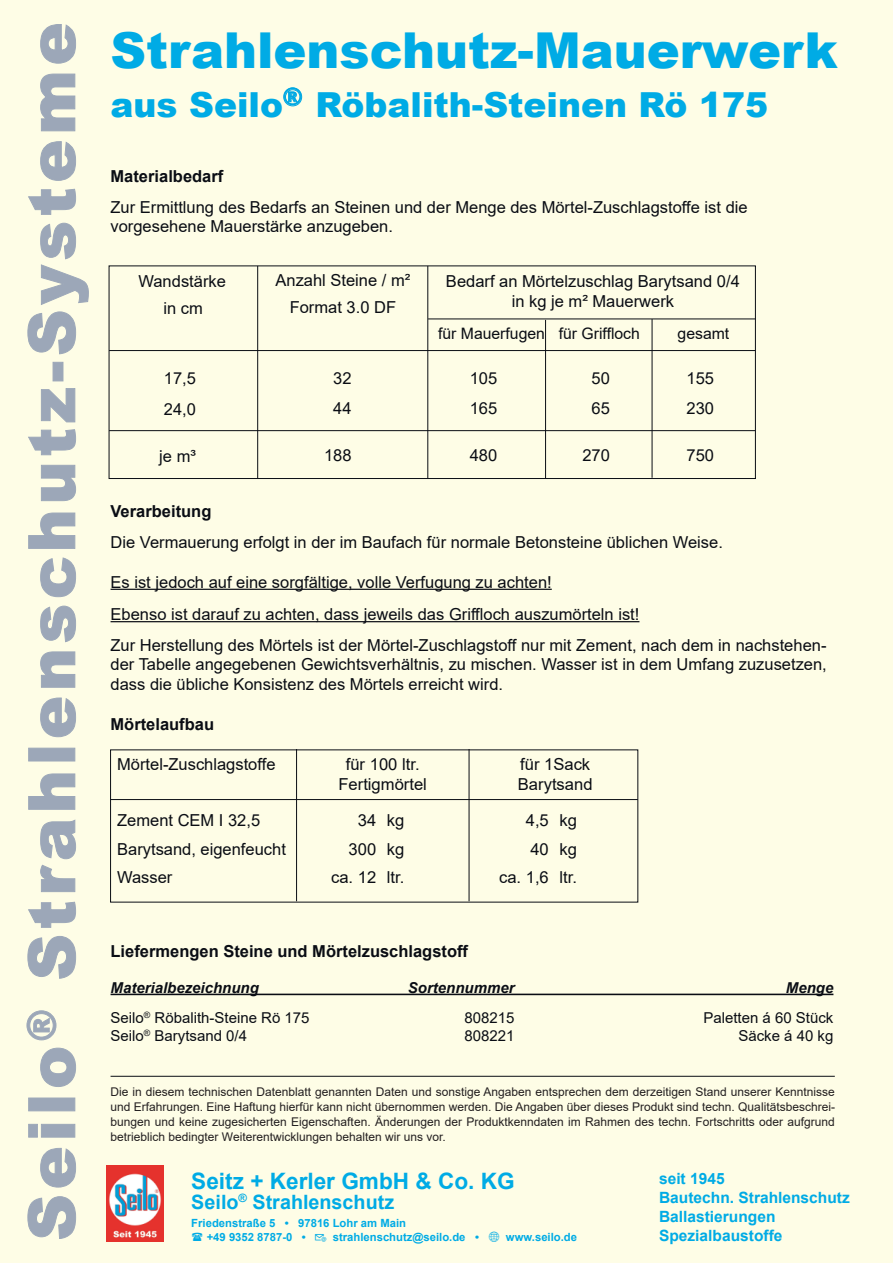
<style>
.page{position:relative;width:893px;height:1263px;background:#fefde6}
.page>*{position:absolute;margin:0;border:0;box-sizing:border-box;transform-origin:0 0}
.t1{font:900 49.5px "Arial";color:#00abe5}
.t2{font:900 34.5px "Arial";color:#00abe5}
.t3{font:700 22.65px "Arial";color:#00abe5}
.t4{font:700 19.8px "Arial";color:#00abe5}
.t5{font:16.5px/19.8px "Arial";color:#0a0d14}
.t6{font:700 16.5px "Arial";color:#0a0d14}
.t7{font:15.75px "Arial";color:#0a0d14}
.t8{font:700 15.6px/19px "Arial";color:#00abe5}
.t9{font:15px "Arial";color:#0a0d14}
.t10{font:italic 700 15px "Arial";color:#0a0d14}
.t11{font:12px/15px "Arial";color:#231f20;text-align:justify}
.t12{font:700 11.25px/14.1px "Arial";color:#00abe5}
</style>
<div class="page">
<div style="left:109px;top:265px;width:647px;height:214px;border:1px solid #0a0d14"></div>
<hr style="left:109px;top:350px;width:646px;height:1px;background:#0a0d14">
<hr style="left:257px;top:266px;width:1px;height:212px;background:#0a0d14">
<hr style="left:427px;top:266px;width:1px;height:212px;background:#0a0d14">
<hr style="left:545px;top:320px;width:1px;height:158px;background:#0a0d14">
<hr style="left:428px;top:319px;width:327px;height:1px;background:#0a0d14">
<hr style="left:109px;top:430px;width:646px;height:1px;background:#0a0d14">
<hr style="left:111px;top:589px;width:441px;height:1px;background:#0a0d14">
<hr style="left:111px;top:621px;width:528px;height:1px;background:#0a0d14">
<hr style="left:111px;top:993px;width:722px;height:2px;background:#0a0d14">
<svg style="left:28px;top:1196px;width:48px;height:43px"></svg>
<svg style="left:40px;top:1148px;width:36px;height:39px"></svg>
<svg style="left:28px;top:1124px;width:47px;height:13px"></svg>
<div style="left:28px;top:1098px;width:47px;height:13px;background:#9ca7b8"></div>
<svg style="left:40px;top:1048px;width:36px;height:39px"></svg>
<svg style="left:27px;top:1010px;width:29px;height:30px"></svg>
<svg style="left:28px;top:936px;width:48px;height:43px"></svg>
<svg style="left:28px;top:902px;width:48px;height:26px"></svg>
<svg style="left:40px;top:865px;width:35px;height:27px"></svg>
<svg style="left:40px;top:820px;width:36px;height:39px"></svg>
<svg style="left:28px;top:773px;width:47px;height:37px"></svg>
<div style="left:28px;top:748px;width:47px;height:13px;background:#9ca7b8"></div>
<svg style="left:40px;top:698px;width:36px;height:39px"></svg>
<svg style="left:40px;top:651px;width:35px;height:37px"></svg>
<svg style="left:40px;top:606px;width:36px;height:36px"></svg>
<svg style="left:40px;top:557px;width:36px;height:40px"></svg>
<svg style="left:28px;top:513px;width:47px;height:36px"></svg>
<svg style="left:41px;top:465px;width:35px;height:36px"></svg>
<svg style="left:28px;top:429px;width:48px;height:26px"></svg>
<svg style="left:41px;top:388px;width:34px;height:34px"></svg>
<div style="left:53px;top:362px;width:10px;height:19px;background:#9ca7b8"></div>
<svg style="left:28px;top:312px;width:48px;height:42px"></svg>
<svg style="left:40px;top:223px;width:49px;height:82px"></svg>
<svg style="left:28px;top:189px;width:48px;height:26px"></svg>
<svg style="left:40px;top:141px;width:36px;height:40px"></svg>
<svg style="left:40px;top:74px;width:35px;height:57px"></svg>
<svg style="left:40px;top:24px;width:36px;height:40px"></svg>
<svg style="left:283px;top:88px;width:19px;height:18px"></svg>
<hr style="left:652px;top:319px;width:1px;height:159px;background:#0a0d14">
<hr style="left:111px;top:799px;width:527px;height:1px;background:#0a0d14">
<hr style="left:296px;top:749px;width:1px;height:152px;background:#0a0d14">
<hr style="left:469px;top:749px;width:1px;height:152px;background:#0a0d14">
<hr style="left:111px;top:1076px;width:724px;height:1px;background:#0a0d14">
<img style="left:106px;top:1165px;width:58px;height:76px">
<h1 class="t1" style="left:111px;top:14px;width:729px">Strahlenschutz-Mauerwerk</h1>
<h2 class="t2" style="left:111px;top:80px;width:659px">aus Seilo<sup>®</sup> Röbalith-Steinen Rö 175</h2>
<p class="t6" style="left:111px;top:164px;width:114px">Materialbedarf</p>
<p class="t5" style="left:111px;top:197px;width:639px">Zur Ermittlung des Bedarfs an Steinen und der Menge des Mörtel-Zuschlagstoffe ist die vorgesehene Mauerstärke anzugeben.</p>
<p class="t5" style="left:139px;top:267px;width:89px;line-height:27px;text-align:center">Wandstärke in cm</p>
<p class="t5" style="left:275px;top:267px;width:136px;line-height:27px;text-align:center">Anzahl Steine / m²<br>Format 3.0 DF</p>
<p class="t5" style="left:446px;top:271px;width:295px;text-align:center">Bedarf an Mörtelzuschlag Barytsand 0/4 in kg je m² Mauerwerk</p>
<p class="t7" style="left:438px;top:323px;width:203px">für Mauerfugen für Griffloch</p>
<p class="t7" style="left:678px;top:323px;width:53px">gesamt</p>
<p class="t5" style="left:470px;top:368px;width:29px">105</p>
<p class="t5" style="left:592px;top:368px;width:20px">50</p>
<p class="t5" style="left:687px;top:368px;width:29px">155</p>
<p class="t5" style="left:470px;top:398px;width:29px">165</p>
<p class="t5" style="left:592px;top:398px;width:20px">65</p>
<p class="t5" style="left:687px;top:398px;width:29px">230</p>
<p class="t5" style="left:470px;top:445px;width:29px">480</p>
<p class="t5" style="left:582px;top:445px;width:29px">270</p>
<p class="t5" style="left:686px;top:445px;width:29px">750</p>
<p class="t5" style="left:333px;top:362px;width:20px;line-height:30.6px">32<br>44</p>
<p class="t5" style="left:324px;top:445px;width:29px">188</p>
<p class="t5" style="left:164px;top:363px;width:34px;line-height:30.6px">17,5<br>24,0</p>
<p class="t5" style="left:159px;top:446px;width:38px">je m³</p>
<p class="t6" style="left:111px;top:500px;width:102px">Verarbeitung</p>
<p class="t5" style="left:111px;top:532px;width:614px">Die Vermauerung erfolgt in der im Baufach für normale Betonsteine üblichen Weise.</p>
<p class="t5" style="left:111px;top:565px;width:530px;line-height:32.4px">Es ist jedoch auf eine sorgfältige, volle Verfugung zu achten!<br>Ebenso ist darauf zu achten, dass jeweils das Griffloch auszumörteln ist!</p>
<p class="t5" style="left:111px;top:635px;width:718px;text-align:justify">Zur Herstellung des Mörtels ist der Mörtel-Zuschlagstoff nur mit Zement, nach dem in nachstehen&shy;der Tabelle angegebenen Gewichtsverhältnis, zu mischen. Wasser ist in dem Umfang zuzusetzen, dass die übliche Konsistenz des Mörtels erreicht wird.</p>
<p class="t6" style="left:111px;top:712px;width:105px">Mörtelaufbau</p>
<p class="t5" style="left:117px;top:754px;width:160px">Mörtel-Zuschlagstoffe</p>
<p class="t5" style="left:117px;top:805px;width:170px;line-height:28.8px">Zement CEM I 32,5<br>Barytsand, eigenfeucht<br>Wasser</p>
<p class="t5" style="left:338px;top:754px;width:90px;text-align:center">für 100 ltr.<br>Fertigmörtel</p>
<p class="t5" style="left:331px;top:805px;width:75px;line-height:28.8px;text-align:right">34 kg<br>300 kg ca. 12 ltr.</p>
<p class="t5" style="left:518px;top:754px;width:76px">für 1Sack<br>Barytsand</p>
<p class="t5" style="left:499px;top:805px;width:79px;line-height:28.8px;text-align:right">4,5 kg<br>40 kg<br>ca. 1,6 ltr.</p>
<p class="t6" style="left:111px;top:939px;width:359px">Liefermengen Steine und Mörtelzuschlagstoff</p>
<p class="t10" style="left:111px;top:977px;width:150px">Materialbezeichnung</p>
<p class="t10" style="left:408px;top:977px;width:108px">Sortennummer</p>
<p class="t10" style="left:786px;top:977px;width:49px">Menge</p>
<p class="t9" style="left:111px;top:1008px;width:201px">Seilo<sup>®</sup> Röbalith-Steine Rö 175</p>
<p class="t9" style="left:464px;top:1008px;width:52px">808215</p>
<p class="t9" style="left:703px;top:1008px;width:132px">Paletten á 60 Stück</p>
<p class="t9" style="left:111px;top:1026px;width:138px">Seilo<sup>®</sup> Barytsand 0/4</p>
<p class="t9" style="left:464px;top:1026px;width:52px">808221</p>
<p class="t9" style="left:738px;top:1026px;width:97px">Säcke á 40 kg</p>
<p class="t11" style="left:111px;top:1084px;width:726px">Die in diesem technischen Datenblatt genannten Daten und sonstige Angaben entsprechen dem derzeitigen Stand unserer Kenntnisse und Erfahrungen. Eine Haftung hierfür kann nicht übernommen werden. Die Angaben über dieses Produkt sind techn. Qualitätsbeschrei&shy;bungen und keine zugesicherten Eigenschaften. Änderungen der Produktkenndaten im Rahmen des techn. Fortschritts oder aufgrund betrieblich bedingter Weiterentwicklungen behalten wir uns vor.</p>
<h3 class="t3" style="left:191px;top:1165px;width:325px">Seitz + Kerler GmbH &amp; Co. KG</h3>
<p class="t4" style="left:191px;top:1188px;width:204px">Seilo<sup>®</sup> Strahlenschutz</p>
<p class="t12" style="left:207px;top:1216px;width:201px;text-indent:-15px">Friedenstraße 5 • 97816 Lohr am Main +49 9352 8787-0 •</p>
<p class="t12" style="left:333px;top:1230px;width:148px">strahlenschutz@seilo.de •</p>
<p class="t12" style="left:506px;top:1230px;width:73px">www.seilo.de</p>
<p class="t8" style="left:659px;top:1169px;width:192px">seit 1945<br>Bautechn. Strahlenschutz<br>Ballastierungen<br>Spezialbaustoffe</p>
</div>
